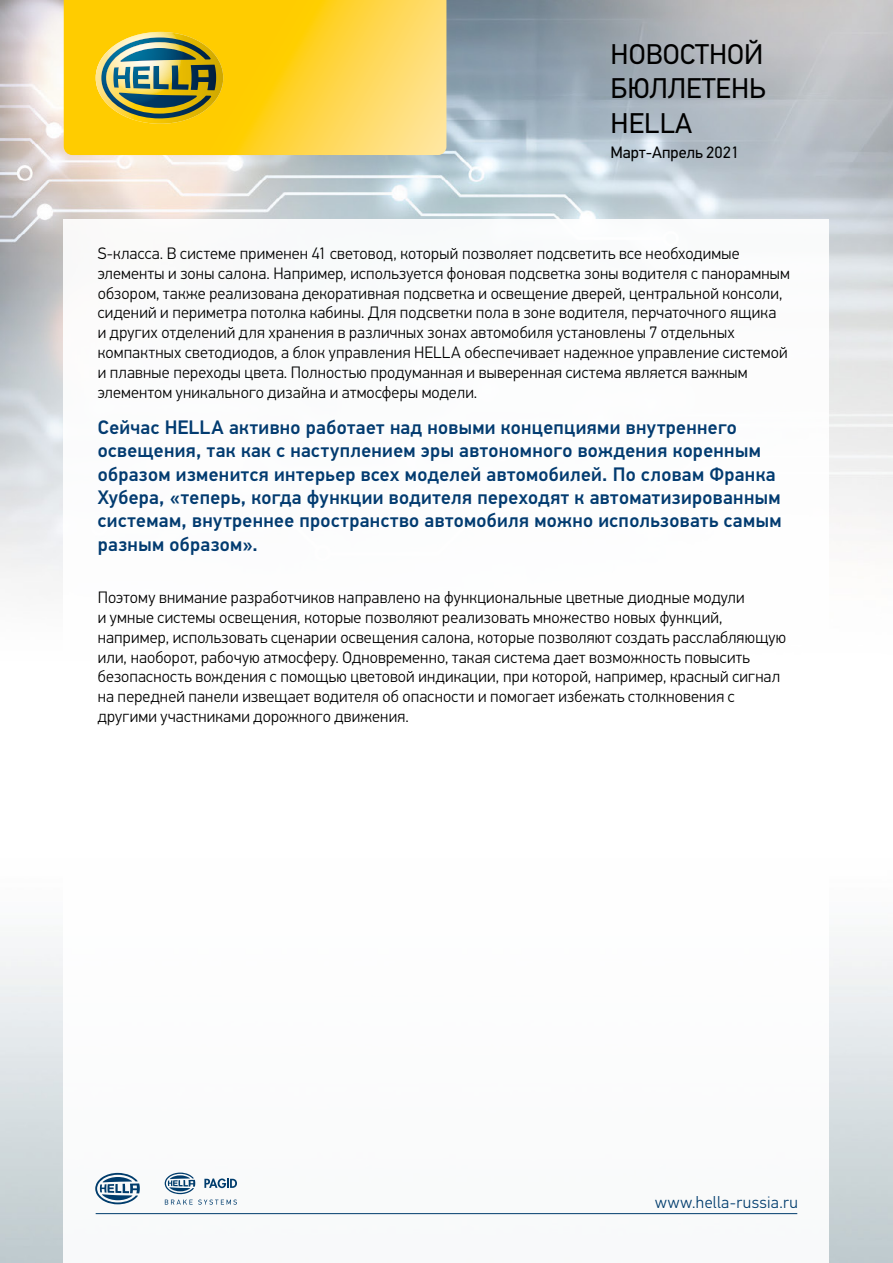
<style>
.page{position:relative;width:893px;height:1263px;background:#fff}
.page>*{position:absolute;margin:0;border:0;box-sizing:border-box;transform-origin:0 0}
.t1{font:28.5px/34.2px "Hella DIN Universal";color:#000;text-align:justify}
.t2{font:500 19.5px/23.4px "Hella DIN Universal";letter-spacing:.02em;color:#023b70}
.t3{font:300 16.5px/19.8px "Hella DIN Universal";letter-spacing:.01em;color:#000}
.t4{font:300 16.5px "Hella DIN Universal";letter-spacing:.025em;color:#003c6d}
.t5{font:16.5px "Hella DIN Universal";color:#000}
</style>
<div class="page">
<img style="left:0;top:0;width:893px;height:1263px">
<div style="left:64px;top:219px;width:765px;height:1044px;background:#fff"></div>
<hr style="left:96px;top:1213px;width:701px;height:1px;background:#003c6d">
<svg style="left:165px;top:1172px;width:72px;height:33px"></svg>
<svg style="left:95px;top:1173px;width:45px;height:31px"></svg>
<svg style="left:64px;top:0;width:382px;height:155px;background:#fed32e"></svg>
<svg style="left:96px;top:32px;width:127px;height:92px;background:#fecc05"></svg>
<img style="left:96px;top:32px;width:127px;height:92px;border-radius:50%">
<h1 class="t1" style="left:611px;top:39px;width:156px">НОВОСТНОЙ БЮЛЛЕТЕНЬ HELLA</h1>
<p class="t5" style="left:611px;top:142px;width:130px">Март-Апрель 2021</p>
<p class="t3" style="left:98px;top:245px;width:693px">S-класса. В системе применен 41 световод, который позволяет подсветить все необходимые элементы и зоны салона. Например, используется фоновая подсветка зоны водителя с панорамным обзором, также реализована декоративная подсветка и освещение дверей, центральной консоли, сидений и периметра потолка кабины. Для подсветки пола в зоне водителя, перчаточного ящика<br>и других отделений для хранения в различных зонах автомобиля установлены 7 отдельных компактных светодиодов, а блок управления HELLA обеспечивает надежное управление системой и плавные переходы цвета. Полностью продуманная и выверенная система является важным элементом уникального дизайна и атмосферы модели.</p>
<p class="t2" style="left:98px;top:417px;width:685px">Сейчас HELLA активно работает над новыми концепциями внутреннего освещения, так как с наступлением эры автономного вождения коренным образом изменится интерьер всех моделей автомобилей. По словам Франка Хубера, «теперь, когда функции водителя переходят к автоматизированным системам, внутреннее пространство автомобиля можно использовать самым разным образом».</p>
<p class="t3" style="left:98px;top:589px;width:690px">Поэтому внимание разработчиков направлено на функциональные цветные диодные модули<br>и умные системы освещения, которые позволяют реализовать множество новых функций, например, использовать сценарии освещения салона, которые позволяют создать расслабляющую или, наоборот, рабочую атмосферу. Одновременно, такая система дает возможность повысить безопасность вождения с помощью цветовой индикации, при которой, например, красный сигнал на передней панели извещает водителя об опасности и помогает избежать столкновения с другими участниками дорожного движения.</p>
<p class="t4" style="left:655px;top:1192px;width:144px">www.hella-russia.ru</p>
</div>
